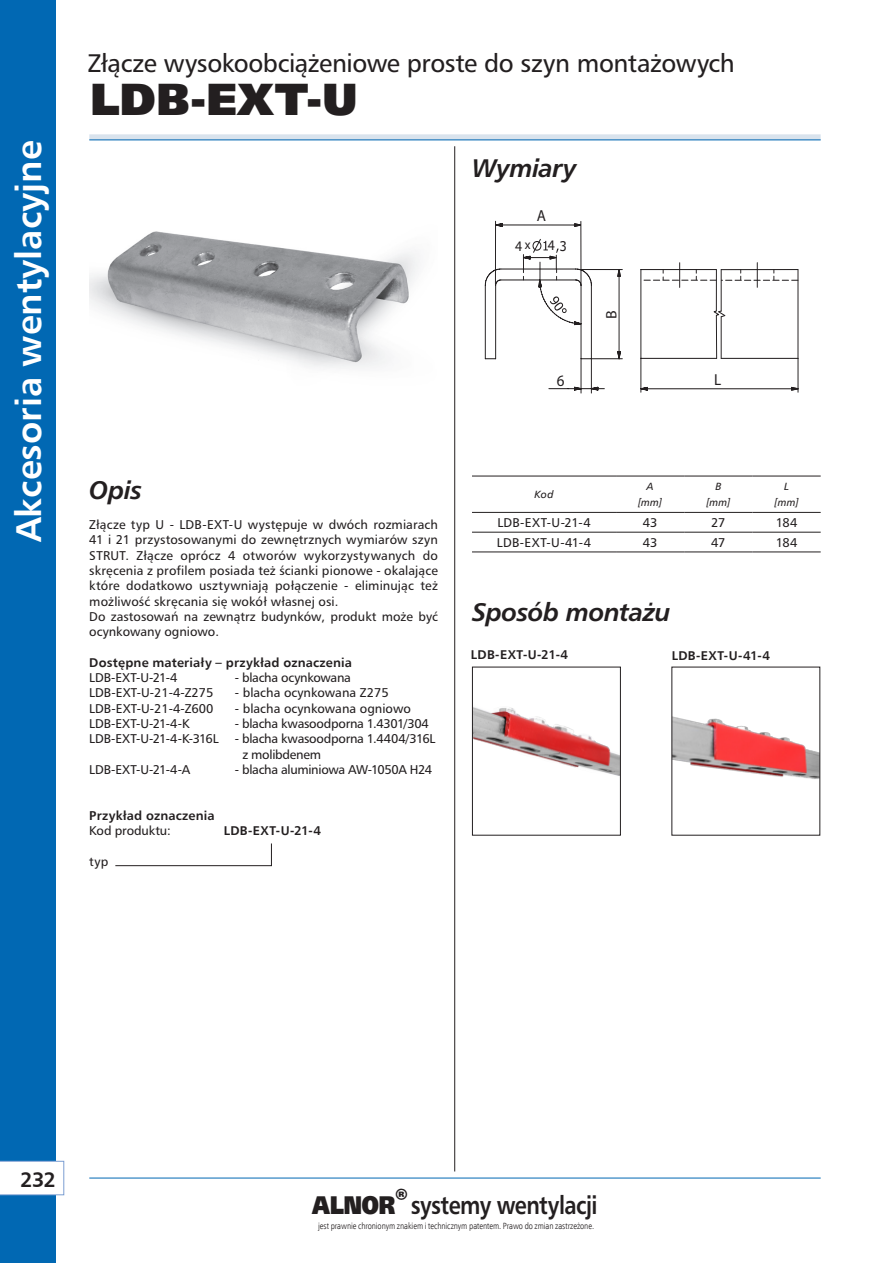
<style>
.page{position:relative;width:893px;height:1263px;background:#fff}
.page>*{position:absolute;margin:0;border:0;box-sizing:border-box;transform-origin:0 0}
.dzial_-_symbol_p{font:900 45px "Humanist 777 TL";color:#231f20}
.t1{font:36px "Humanist 777 TL Bold B";color:#fff}
.dzial{font:25.5px "Humanist 777 TL";letter-spacing:-.02em;color:#231f20}
.Nagłówki_-_bold_ital{font:italic 700 25.5px "Humanist 777 TL";letter-spacing:-.02em;color:#231f20}
.t2{font:700 25.5px "Humanist 777 TL";letter-spacing:-.025em;color:#231f20;scale:.85 1}
.t3{font:21px "Humanist 777 TL Bold B";color:#231f20}
.t4{font:15.9px "Myriad Pro";color:#231f20;scale:.95 1}
.t5{font:15.15px "Myriad Pro";color:#231f20;scale:1.06 1}
.t6{font:14.7px "Myriad Pro";color:#231f20;scale:.95 1}
.tekst_8_5pt{font:12.75px/15.3px "Humanist 777 TL";color:#231f20;text-align:justify}
.tekst_8_5pt-2{font:12.75px "Humanist 777 TL Bold B";letter-spacing:.015em;color:#231f20}
.tekst_8_5pt-3{font:12.75px "Humanist 777 TL";letter-spacing:-.02em;color:#231f20}
.tekst_8_5pt-4{font:12.75px "Humanist 777 TL";letter-spacing:-.025em;color:#231f20}
.tebela_DN{font:12.75px "Humanist 777 TL";letter-spacing:.015em;color:#231f20}
.tekst_8_5pt-5{font:700 12.75px "Humanist 777 TL";letter-spacing:.01em;color:#231f20}
.tabela_DN_Italic{font:10.5px "Humanist 777 TL Italic B";letter-spacing:.02em;color:#231f20}
.t7{font:9px "Humnst 777 Lt Cn EU Normal";letter-spacing:-.01em;color:#231f20}
.s1{font-size:13.35px}
.s2{font-family:"Tahoma";font-size:13.35px}
.s3{font-weight:900}
</style>
<div class="page">
<div style="left:0;top:0;width:55px;height:1263px;background:#0168b3"></div>
<div style="left:89px;top:134px;width:732px;height:6px;background:#d9e3ed"></div>
<hr style="left:89px;top:140px;width:732px;height:1px;background:#0168b3">
<hr style="left:89px;top:1178px;width:732px;height:1px;background:#0168b3">
<hr style="left:454px;top:146px;width:1px;height:1025px;background:#231f20">
<svg style="left:0;top:1161px;width:64px;height:34px;background:#f7f9fc"></svg>
<img style="left:89px;top:231px;width:330px;height:137px">
<svg style="left:640px;top:387px;width:8px;height:3px"></svg>
<svg style="left:791px;top:387px;width:7px;height:3px"></svg>
<hr style="left:646px;top:388px;width:146px;height:1px;background:#231f20">
<hr style="left:798px;top:358px;width:1px;height:34px;background:#231f20">
<hr style="left:641px;top:358px;width:1px;height:34px;background:#231f20">
<svg style="left:496px;top:223px;width:85px;height:4px"></svg>
<hr style="left:502px;top:225px;width:73px;height:1px;background:#231f20">
<hr style="left:495px;top:221px;width:1px;height:63px;background:#231f20">
<hr style="left:581px;top:221px;width:1px;height:64px;background:#231f20">
<svg style="left:617px;top:270px;width:4px;height:90px"></svg>
<hr style="left:619px;top:276px;width:1px;height:76px;background:#231f20">
<hr style="left:579px;top:269px;width:43px;height:1px;background:#231f20">
<hr style="left:592px;top:358px;width:30px;height:1px;background:#231f20">
<hr style="left:798px;top:270px;width:1px;height:88px;background:#231f20">
<svg style="left:641px;top:263px;width:157px;height:96px"></svg>
<svg style="left:485px;top:239px;width:120px;height:154px"></svg>
<img style="left:474px;top:707px;width:145px;height:69px">
<div style="left:472px;top:667px;width:149px;height:168px;border:1px solid #231f20"></div>
<img style="left:673px;top:716px;width:145px;height:63px">
<svg style="left:115px;top:843px;width:157px;height:23px"></svg>
<hr style="left:472px;top:476px;width:144px;height:1px;background:#231f20">
<hr style="left:616px;top:476px;width:68px;height:1px;background:#231f20">
<hr style="left:684px;top:476px;width:68px;height:1px;background:#231f20">
<hr style="left:752px;top:476px;width:69px;height:1px;background:#231f20">
<hr style="left:472px;top:512px;width:144px;height:1px;background:#231f20">
<hr style="left:616px;top:512px;width:68px;height:1px;background:#231f20">
<hr style="left:684px;top:512px;width:68px;height:1px;background:#231f20">
<hr style="left:752px;top:512px;width:69px;height:1px;background:#231f20">
<hr style="left:472px;top:532px;width:144px;height:1px;background:#231f20">
<hr style="left:616px;top:532px;width:68px;height:1px;background:#231f20">
<hr style="left:684px;top:532px;width:68px;height:1px;background:#231f20">
<hr style="left:752px;top:532px;width:69px;height:1px;background:#231f20">
<hr style="left:472px;top:552px;width:144px;height:1px;background:#231f20">
<hr style="left:616px;top:552px;width:68px;height:1px;background:#231f20">
<hr style="left:684px;top:552px;width:68px;height:1px;background:#231f20">
<hr style="left:752px;top:552px;width:69px;height:1px;background:#231f20">
<h2 class="t1" style="left:5px;top:542px;width:403px;rotate:-90deg">Akcesoria wentylacyjne</h2>
<p class="dzial" style="left:88px;top:47px;width:648px">Złącze wysokoobciążeniowe proste do szyn montażowych</p>
<p class="dzial_-_symbol_p" style="left:90px;top:68px;width:269px">LDB-EXT-U</p>
<p class="Nagłówki_-_bold_ital" style="left:472px;top:151px;width:106px">Wymiary</p>
<p class="t4" style="left:537px;top:206px;width:11px">A</p>
<p class="t6" style="left:515px;top:237px;width:56px">4<span class="s1">x</span> 4<span class="s2">3</span></p>
<p class="t4" style="left:557px;top:371px;width:10px">6</p>
<p class="t5" style="left:602px;top:319px;width:10px;rotate:-90deg">B</p>
<p class="t4" style="left:714px;top:370px;width:9px">L</p>
<p class="Nagłówki_-_bold_ital" style="left:89px;top:473px;width:54px">Opis</p>
<p class="tekst_8_5pt" style="left:89px;top:516px;width:350px">Złącze typ U - LDB-EXT-U występuje w dwóch rozmiarach 41 i 21 przystosowanymi do zewnętrznych wymiarów szyn STRUT. Złącze oprócz 4 otworów wykorzystywanych do skręcenia z profilem posiada też ścianki pionowe - okalające które dodatkowo usztywniają połączenie - eliminując też możliwość skręcania się wokół własnej osi.</p>
<p class="tekst_8_5pt" style="left:89px;top:608px;width:350px">Do zastosowań na zewnątrz budynków, produkt może być ocynkowany ogniowo.</p>
<p class="tekst_8_5pt-2" style="left:89px;top:654px;width:264px">Dostępne materiały – przykład oznaczenia</p>
<p class="tekst_8_5pt" style="left:89px;top:670px;width:90px">LDB-EXT-U-21-4</p>
<p class="tekst_8_5pt-4" style="left:235px;top:669px;width:118px">- blacha ocynkowana</p>
<p class="tekst_8_5pt" style="left:89px;top:685px;width:126px">LDB-EXT-U-21-4-Z275</p>
<p class="tekst_8_5pt" style="left:235px;top:685px;width:155px">- blacha ocynkowana Z275</p>
<p class="tekst_8_5pt" style="left:89px;top:700px;width:126px">LDB-EXT-U-21-4-Z600</p>
<p class="tekst_8_5pt" style="left:235px;top:700px;width:178px">- blacha ocynkowana ogniowo</p>
<p class="tekst_8_5pt" style="left:89px;top:715px;width:102px">LDB-EXT-U-21-4-K</p>
<p class="tekst_8_5pt-3" style="left:235px;top:715px;width:196px">- blacha kwasoodporna 1.4301/304</p>
<p class="tekst_8_5pt" style="left:89px;top:731px;width:131px">LDB-EXT-U-21-4-K-316L</p>
<p class="tekst_8_5pt-3" style="left:235px;top:731px;width:202px">- blacha kwasoodporna 1.4404/316L</p>
<p class="tekst_8_5pt-3" style="left:242px;top:746px;width:80px">z molibdenem</p>
<p class="tekst_8_5pt" style="left:89px;top:761px;width:102px">LDB-EXT-U-21-4-A</p>
<p class="tekst_8_5pt-4" style="left:235px;top:761px;width:199px">- blacha aluminiowa AW-1050A H24</p>
<p class="tekst_8_5pt-5" style="left:89px;top:807px;width:127px">Przykład oznaczenia</p>
<p class="tekst_8_5pt" style="left:89px;top:823px;width:83px">Kod produktu:</p>
<p class="tekst_8_5pt-2" style="left:224px;top:822px;width:99px">LDB-EXT-U-21-4</p>
<p class="tekst_8_5pt" style="left:89px;top:853px;width:21px">typ</p>
<p class="tabela_DN_Italic" style="left:535px;top:488px;width:20px">Kod</p>
<p class="tabela_DN_Italic" style="left:647px;top:480px;width:9px">A</p>
<p class="tabela_DN_Italic" style="left:638px;top:495px;width:26px">[mm]</p>
<p class="tabela_DN_Italic" style="left:715px;top:480px;width:8px">B</p>
<p class="tabela_DN_Italic" style="left:706px;top:495px;width:26px">[mm]</p>
<p class="tabela_DN_Italic" style="left:784px;top:480px;width:6px">L</p>
<p class="tabela_DN_Italic" style="left:775px;top:495px;width:26px">[mm]</p>
<p class="tebela_DN" style="left:497px;top:514px;width:95px">LDB-EXT-U-21-4</p>
<p class="tebela_DN" style="left:643px;top:514px;width:16px">43</p>
<p class="tebela_DN" style="left:711px;top:514px;width:16px">27</p>
<p class="tebela_DN" style="left:776px;top:514px;width:23px">184</p>
<p class="tebela_DN" style="left:497px;top:534px;width:96px">LDB-EXT-U-41-4</p>
<p class="tebela_DN" style="left:643px;top:534px;width:16px">43</p>
<p class="tebela_DN" style="left:711px;top:534px;width:16px">47</p>
<p class="tebela_DN" style="left:776px;top:534px;width:23px">184</p>
<p class="Nagłówki_-_bold_ital" style="left:472px;top:595px;width:200px">Sposób montażu</p>
<p class="tekst_8_5pt-2" style="left:471px;top:646px;width:99px">LDB-EXT-U-21-4</p>
<p class="tekst_8_5pt-2" style="left:672px;top:647px;width:100px">LDB-EXT-U-41-4</p>
<h3 class="t3" style="left:20px;top:1166px;width:37px">232</h3>
<h3 class="t2" style="left:312px;top:1189px;width:337px"><span class="s3">ALNOR</span><sup>®</sup> systemy wentylacji</h3>
<p class="t7" style="left:318px;top:1221px;width:277px">jest prawnie chronionym znakiem i technicznym patentem. Prawo do zmian zastrzeżone.</p>
</div>
